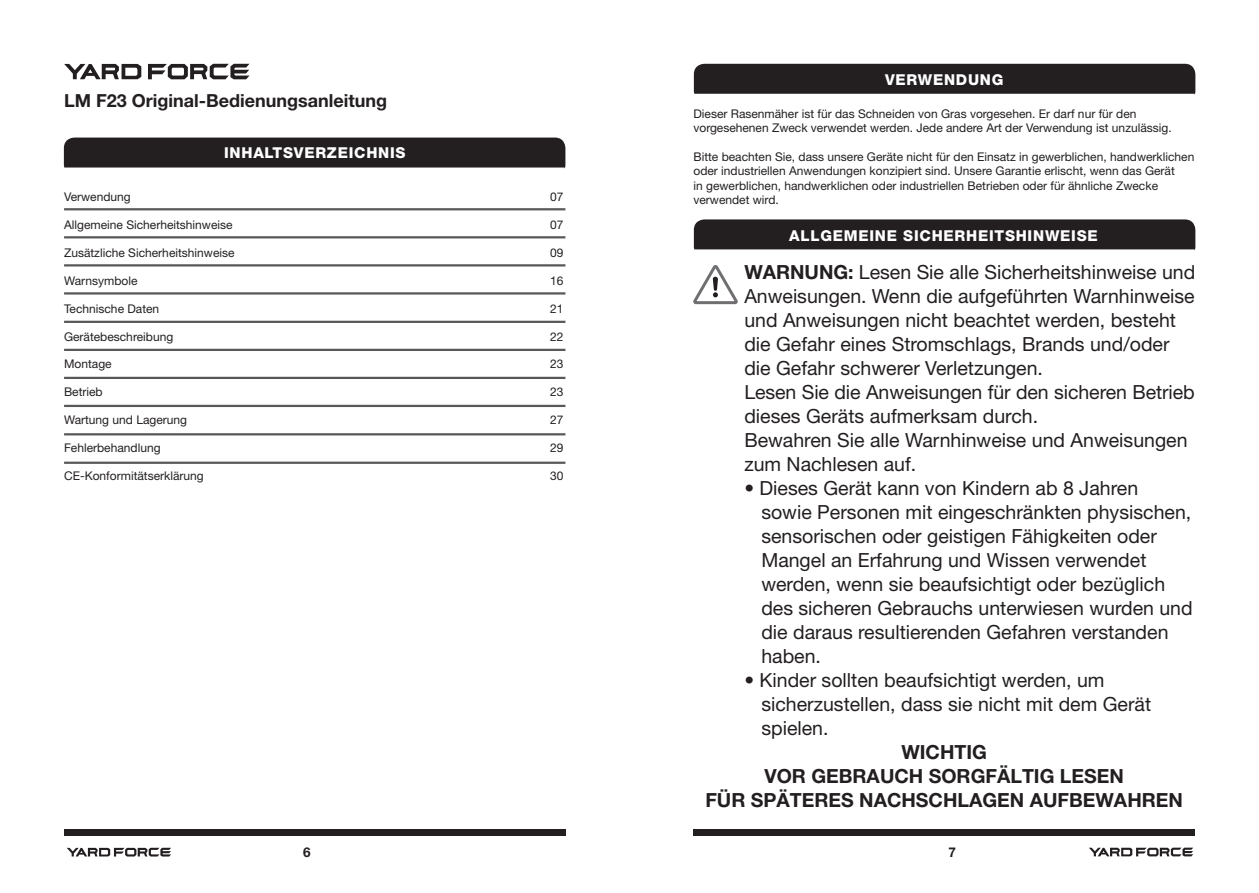
<style>
.page{position:relative;width:1259px;height:893px;background:#fff}
.page>*{position:absolute;margin:0;border:0;box-sizing:border-box;transform-origin:0 0}
.t1{font:19.5px/24px "Helvetica Neue LT Std";color:#231f20}
.t2{font:700 19.5px "Helvetica Neue LT Pro";color:#231f20}
.t3{font:700 18px "Helvetica Neue LT Pro";color:#231f20}
.t4{font:800 15px "Helvetica Neue LT Pro";letter-spacing:.05em;color:#fff}
.t5{font:700 13.5px "Helvetica Neue LT Pro";color:#231f20}
.t6{font:12px/14.4px "Helvetica Neue LT Std";color:#231f20}
.s1{font-family:"Helvetica Neue LT Pro";font-weight:700}
</style>
<div class="page">
<div style="left:64px;top:829px;width:502px;height:7px;background:#231f20"></div>
<div style="left:693px;top:829px;width:502px;height:6px;background:#231f20"></div>
<svg style="left:67px;top:848px;width:104px;height:8px"></svg>
<svg style="left:1089px;top:848px;width:104px;height:8px"></svg>
<svg style="left:148px;top:64px;width:101px;height:15px"></svg>
<svg style="left:64px;top:64px;width:77px;height:15px"></svg>
<div style="left:64px;top:138px;width:501px;height:31px;background:#231f20"></div>
<hr style="left:64px;top:208px;width:501px;height:2px;background:#57585a">
<hr style="left:64px;top:292px;width:501px;height:3px;background:#57585a">
<hr style="left:64px;top:264px;width:501px;height:2px;background:#57585a">
<hr style="left:64px;top:236px;width:501px;height:2px;background:#57585a">
<hr style="left:64px;top:321px;width:501px;height:2px;background:#57585a">
<hr style="left:64px;top:349px;width:501px;height:2px;background:#57585a">
<hr style="left:64px;top:377px;width:501px;height:2px;background:#57585a">
<hr style="left:64px;top:405px;width:501px;height:2px;background:#57585a">
<hr style="left:64px;top:433px;width:501px;height:2px;background:#57585a">
<hr style="left:64px;top:462px;width:501px;height:2px;background:#57585a">
<svg style="left:694px;top:219px;width:501px;height:32px;background:#312d2e"></svg>
<div style="left:694px;top:64px;width:501px;height:31px;background:#231f20"></div>
<svg style="left:693px;top:265px;width:45px;height:40px"></svg>
<p class="t3" style="left:64px;top:89px;width:324px">LM F23 Original-Bedienungsanleitung</p>
<p class="t4" style="left:224px;top:144px;width:183px">INHALTSVERZEICHNIS</p>
<p class="t6" style="left:64px;top:189px;width:68px">Verwendung</p>
<p class="t6" style="left:550px;top:189px;width:15px">07</p>
<p class="t6" style="left:64px;top:217px;width:170px">Allgemeine Sicherheitshinweise</p>
<p class="t6" style="left:550px;top:217px;width:15px">07</p>
<p class="t6" style="left:64px;top:245px;width:172px">Zusätzliche Sicherheitshinweise</p>
<p class="t6" style="left:550px;top:245px;width:15px">09</p>
<p class="t6" style="left:64px;top:273px;width:75px">Warnsymbole</p>
<p class="t6" style="left:550px;top:273px;width:15px">16</p>
<p class="t6" style="left:64px;top:301px;width:97px">Technische Daten</p>
<p class="t6" style="left:550px;top:301px;width:15px">21</p>
<p class="t6" style="left:64px;top:329px;width:111px">Gerätebeschreibung</p>
<p class="t6" style="left:550px;top:329px;width:15px">22</p>
<p class="t6" style="left:64px;top:357px;width:49px">Montage</p>
<p class="t6" style="left:550px;top:357px;width:15px">23</p>
<p class="t6" style="left:64px;top:385px;width:40px">Betrieb</p>
<p class="t6" style="left:550px;top:385px;width:15px">23</p>
<p class="t6" style="left:64px;top:413px;width:124px">Wartung und Lagerung</p>
<p class="t6" style="left:550px;top:413px;width:15px">27</p>
<p class="t6" style="left:64px;top:441px;width:98px">Fehlerbehandlung</p>
<p class="t6" style="left:550px;top:441px;width:15px">29</p>
<p class="t6" style="left:64px;top:468px;width:141px">CE-Konformitätserklärung</p>
<p class="t6" style="left:550px;top:468px;width:15px">30</p>
<p class="t4" style="left:885px;top:71px;width:120px">VERWENDUNG</p>
<p class="t6" style="left:693px;top:106px;width:480px">Dieser Rasenmäher ist für das Schneiden von Gras vorgesehen. Er darf nur für den vorgesehenen Zweck verwendet werden. Jede andere Art der Verwendung ist unzulässig.</p>
<p class="t6" style="left:693px;top:149px;width:502px">Bitte beachten Sie, dass unsere Geräte nicht für den Einsatz in gewerblichen, handwerklichen oder industriellen Anwendungen konzipiert sind. Unsere Garantie erlischt, wenn das Gerät<br>in gewerblichen, handwerklichen oder industriellen Betrieben oder für ähnliche Zwecke verwendet wird.</p>
<p class="t4" style="left:789px;top:227px;width:310px">ALLGEMEINE SICHERHEITSHINWEISE</p>
<p class="t1" style="left:744px;top:260px;width:452px"><span class="s1">WARNUNG:</span> Lesen Sie alle Sicherheitshinweise und Anweisungen. Wenn die aufgeführten Warnhinweise und Anweisungen nicht beachtet werden, besteht die Gefahr eines Stromschlags, Brands und/oder die Gefahr schwerer Verletzungen.</p>
<p class="t1" style="left:744px;top:380px;width:452px">Lesen Sie die Anweisungen für den sicheren Betrieb dieses Geräts aufmerksam durch.</p>
<p class="t1" style="left:744px;top:428px;width:445px">Bewahren Sie alle Warnhinweise und Anweisungen zum Nachlesen auf.</p>
<p class="t1" style="left:761px;top:476px;width:433px;text-indent:-17px">• Dieses Gerät kann von Kindern ab 8 Jahren sowie Personen mit eingeschränkten physischen, sensorischen oder geistigen Fähigkeiten oder Mangel an Erfahrung und Wissen verwendet werden, wenn sie beaufsichtigt oder bezüglich des sicheren Gebrauchs unterwiesen wurden und die daraus resultierenden Gefahren verstanden haben.</p>
<p class="t1" style="left:761px;top:668px;width:391px;text-indent:-17px">• Kinder sollten beaufsichtigt werden, um sicherzustellen, dass sie nicht mit dem Gerät spielen.</p>
<p class="t2" style="left:901px;top:740px;width:87px">WICHTIG</p>
<p class="t2" style="left:764px;top:764px;width:361px">VOR GEBRAUCH SORGFÄLTIG LESEN</p>
<p class="t2" style="left:705px;top:788px;width:479px">FÜR SPÄTERES NACHSCHLAGEN AUFBEWAHREN</p>
<p class="t5" style="left:303px;top:844px;width:9px">6</p>
<p class="t5" style="left:948px;top:844px;width:9px">7</p>
</div>
